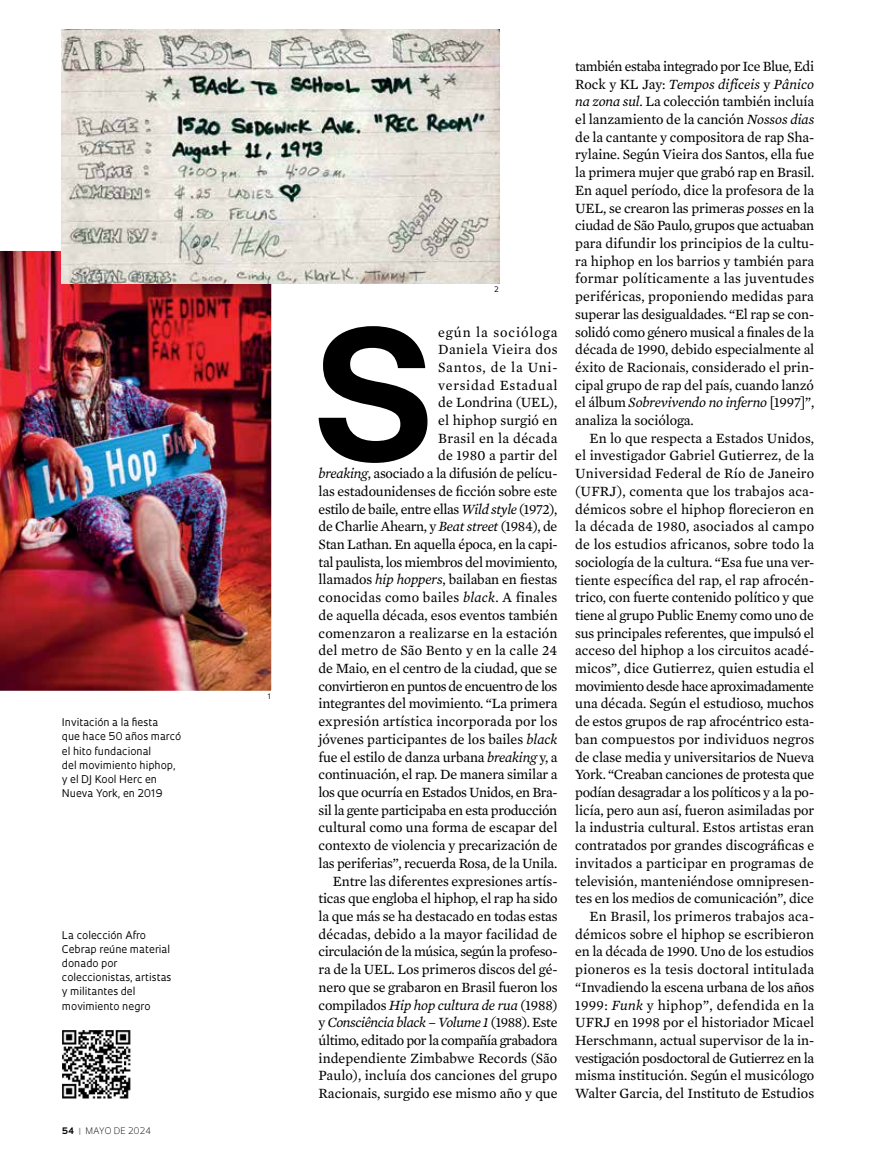
<style>
.page{position:relative;width:885px;height:1169px;background:#fff}
.page>*{position:absolute;margin:0;border:0;box-sizing:border-box;transform-origin:0 0}
.t1{font:600 185.85px "Elza";color:#000}
.t2{font:14.4px/17.7px "Mercury Text G2";letter-spacing:-.005em;color:#000;text-align:right}
.t3{font:10.35px/14.1px "Oculum";color:#000}
.t4{font:300 8.7px "Oculum";letter-spacing:.01em;color:#000}
.t5{font:7.35px "Oculum";color:#000}
.s1{font-weight:700}
.s2{font-weight:700;color:#939598}
.s3{font-style:italic}
</style>
<div class="page">
<img style="left:0;top:248px;width:274px;height:443px">
<img style="left:62px;top:30px;width:437px;height:253px">
<img style="left:62px;top:1030px;width:68px;height:68px">
<p class="t3" style="left:62px;top:715px;width:121px">Invitación a la fiesta<br>que hace 50 años marcó el hito fundacional<br>del movimiento hiphop, y el DJ Kool Herc en<br>Nueva York, en 2019</p>
<p class="t3" style="left:62px;top:927px;width:111px">La colección Afro<br>Cebrap reúne material donado por coleccionistas, artistas y militantes del movimiento negro</p>
<p class="t4" style="left:62px;top:1124px;width:91px"><span class="s1">54</span> <span class="s2">|</span> MAYO DE 2024</p>
<p class="t5" style="left:268px;top:691px;width:5px">1</p>
<p class="t5" style="left:494px;top:284px;width:6px">2</p>
<p class="t2" style="left:319px;top:322px;width:241px">egún la socióloga<br>Daniela Vieira dos<br>Santos, de la Uni-<br>versidad Estadual<br>de Londrina (UEL),<br>el hiphop surgió en<br>Brasil en la década<br>de 1980 a partir del<br><span class="s3">breaking</span>, asociado a la difusión de pelícu&shy;las estadounidenses de ficción sobre este estilo de baile, entre ellas <span class="s3">Wild style</span> (1972), de Charlie Ahearn, y <span class="s3">Beat street</span> (1984), de Stan Lathan. En aquella época, en la capi&shy;tal paulista, los miembros del movimiento, llamados <span class="s3">hip hoppers</span>, bailaban en fiestas conocidas como bailes <span class="s3">black</span>. A finales de aquella década, esos eventos también comenzaron a realizarse en la estación del metro de São Bento y en la calle 24 de Maio, en el centro de la ciudad, que se convirtieron en puntos de encuentro de los integrantes del movimiento. “La primera expresión artística incorporada por los jóvenes participantes de los bailes <span class="s3">black </span>fue el estilo de danza urbana <span class="s3">breaking</span> y, a continuación, el rap. De manera similar a los que ocurría en Estados Unidos, en Bra&shy;sil la gente participaba en esta producción cultural como una forma de escapar del contexto de violencia y precarización de las periferias”, recuerda Rosa, de la Unila.<br>Entre las diferentes expresiones artís&shy;ticas que engloba el hiphop, el rap ha sido la que más se ha destacado en todas estas décadas, debido a la mayor facilidad de circulación de la música, según la profeso&shy;ra de la UEL. Los primeros discos del gé&shy;nero que se grabaron en Brasil fueron los compilados <span class="s3">Hip hop cultura de rua</span> (1988) y <span class="s3">Consciência black</span> – <span class="s3">Volume 1</span> (1988). Este último, editado por la compañía grabadora independiente Zimbabwe Records (São Paulo), incluía dos canciones del grupo Racionais, surgido ese mismo año y que</p>
<h1 class="t1" style="left:314px;top:262px;width:121px">S</h1>
<p class="t2" style="left:575px;top:56px;width:241px;text-align:justify">también estaba integrado por Ice Blue, Edi Rock y KL Jay: <span class="s3">Tempos difíceis</span> y <span class="s3">Pânico na zona sul</span>. La colección también incluía el lanzamiento de la canción <span class="s3">Nossos dias </span>de la cantante y compositora de rap Sha&shy;rylaine. Según Vieira dos Santos, ella fue la primera mujer que grabó rap en Brasil.<br>En aquel período, dice la profesora de la UEL, se crearon las primeras <span class="s3">posses</span> en la ciudad de São Paulo, grupos que actuaban para difundir los principios de la cultu&shy;ra hiphop en los barrios y también para formar políticamente a las juventudes periféricas, proponiendo medidas para superar las desigualdades. “El rap se con&shy;solidó como género musical a finales de la década de 1990, debido especialmente al éxito de Racionais, considerado el prin&shy;cipal grupo de rap del país, cuando lanzó el álbum <span class="s3">Sobrevivendo no inferno</span> [1997]”, analiza la socióloga.</p>
<p class="t2" style="left:575px;top:428px;width:241px">En lo que respecta a Estados Unidos,<br>el investigador Gabriel Gutierrez, de la Universidad Federal de Río de Janeiro (UFRJ), comenta que los trabajos aca&shy;démicos sobre el hiphop florecieron en la década de 1980, asociados al campo de los estudios africanos, sobre todo la sociología de la cultura. “Esa fue una ver&shy;tiente específica del rap, el rap afrocén&shy;trico, con fuerte contenido político y que tiene al grupo Public Enemy como uno de sus principales referentes, que impulsó el acceso del hiphop a los circuitos acadé&shy;micos”, dice Gutierrez, quien estudia el movimiento desde hace aproximadamente una década. Según el estudioso, muchos de estos grupos de rap afrocéntrico esta&shy;ban compuestos por individuos negros de clase media y universitarios de Nueva York. “Creaban canciones de protesta que podían desagradar a los políticos y a la po&shy;licía, pero aun así, fueron asimiladas por la industria cultural. Estos artistas eran contratados por grandes discográficas e invitados a participar en programas de televisión, manteniéndose omnipresen&shy;tes en los medios de comunicación”, dice En Brasil, los primeros trabajos aca&shy;démicos sobre el hiphop se escribieron en la década de 1990. Uno de los estudios pioneros es la tesis doctoral intitulada “Invadiendo la escena urbana de los años 1999: <span class="s3">Funk</span> y hiphop”, defendida en la UFRJ en 1998 por el historiador Micael Herschmann, actual supervisor de la in&shy;vestigación posdoctoral de Gutierrez en la misma institución. Según el musicólogo Walter Garcia, del Instituto de Estudios</p>
</div>
